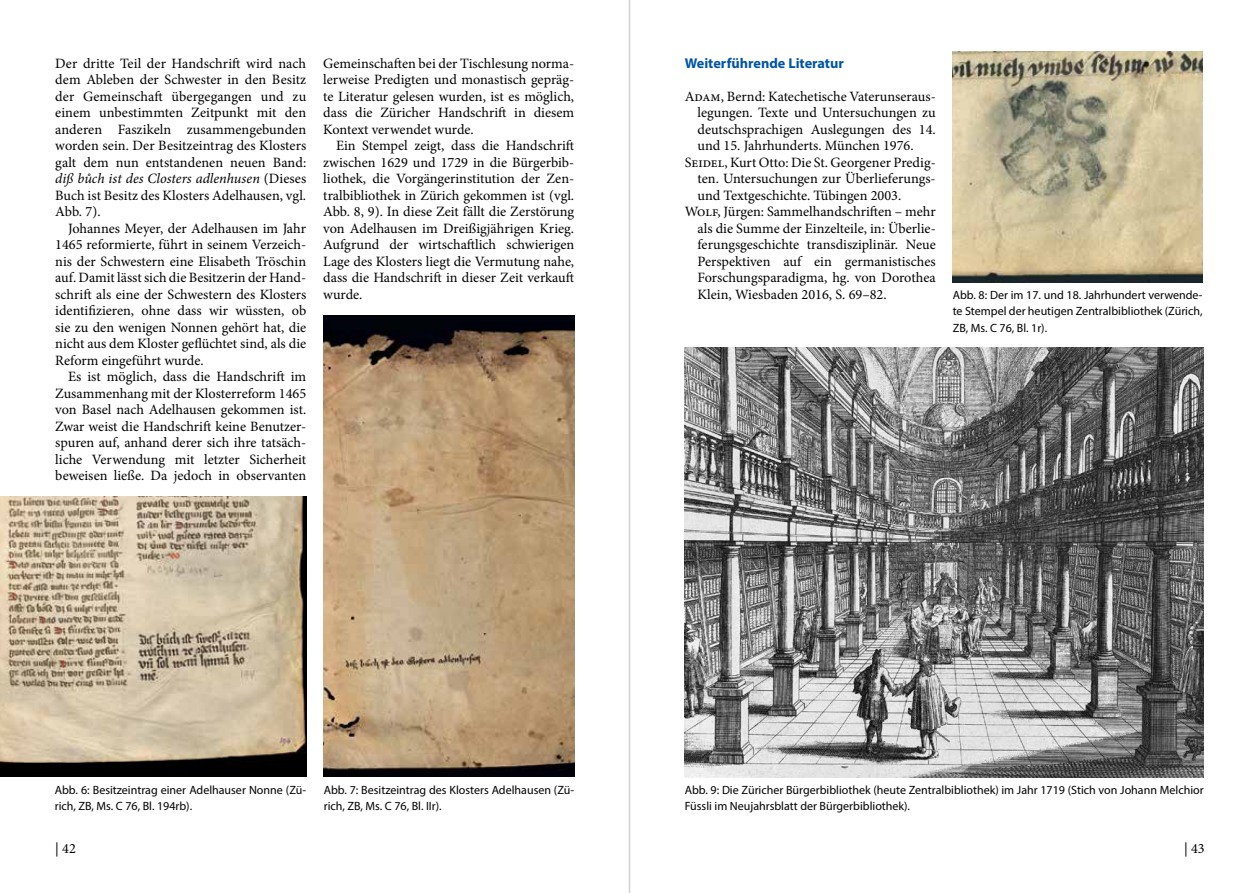
<style>
.page{position:relative;width:1259px;height:893px;background:#fff}
.page>*{position:absolute;margin:0;border:0;box-sizing:border-box;transform-origin:0 0}
.t1{font:14.25px "Minion Pro";color:#000}
.t2{font:italic 14.25px "Minion Pro";color:#000}
.t3{font:700 14.25px "Myriad Pro";color:#0054a6}
.t4{font:12px/16.5px "Myriad Pro";color:#000}
.s1{font-style:normal}
</style>
<div class="page">
<img style="left:0;top:497px;width:306px;height:280px">
<img style="left:324px;top:315px;width:250px;height:461px">
<img style="left:952px;top:51px;width:250px;height:232px">
<img style="left:685px;top:347px;width:518px;height:430px">
<hr style="left:629px;top:0;width:1px;height:893px;background:#d1d3d4">
<p class="t1" style="left:55px;top:53px;width:252px">Der dritte Teil der Handschrift wird nach</p>
<p class="t1" style="left:55px;top:70px;width:252px">dem Ableben der Schwester in den Besitz</p>
<p class="t1" style="left:55px;top:86px;width:252px">der Gemeinschaft übergegangen und zu</p>
<p class="t1" style="left:55px;top:103px;width:252px">einem unbestimmten Zeitpunkt mit den</p>
<p class="t1" style="left:55px;top:119px;width:252px">anderen Faszikeln zusammengebunden</p>
<p class="t1" style="left:55px;top:136px;width:252px">worden sein. Der Besitzeintrag des Klosters</p>
<p class="t1" style="left:55px;top:152px;width:252px">galt dem nun entstandenen neuen Band:</p>
<p class="t2" style="left:55px;top:169px;width:252px">diß bůch ist des Closters adlenhusen <span class="s1">(Dieses</span></p>
<p class="t1" style="left:55px;top:185px;width:252px">Buch ist Besitz des Klosters Adelhausen, vgl.</p>
<p class="t1" style="left:55px;top:202px;width:47px">Abb. 7).</p>
<p class="t1" style="left:68px;top:218px;width:240px">Johannes Meyer, der Adelhausen im Jahr</p>
<p class="t1" style="left:55px;top:235px;width:252px">1465 reformierte, führt in seinem Verzeich-</p>
<p class="t1" style="left:55px;top:251px;width:252px">nis der Schwestern eine Elisabeth Tröschin</p>
<p class="t1" style="left:55px;top:268px;width:252px">auf. Damit lässt sich die Besitzerin der Hand-</p>
<p class="t1" style="left:55px;top:284px;width:252px">schrift als eine der Schwestern des Klosters</p>
<p class="t1" style="left:55px;top:301px;width:252px">identifizieren, ohne dass wir wüssten, ob</p>
<p class="t1" style="left:55px;top:317px;width:252px">sie zu den wenigen Nonnen gehört hat, die</p>
<p class="t1" style="left:55px;top:334px;width:252px">nicht aus dem Kloster geflüchtet sind, als die</p>
<p class="t1" style="left:55px;top:350px;width:150px">Reform eingeführt wurde.</p>
<p class="t1" style="left:68px;top:367px;width:240px">Es ist möglich, dass die Handschrift im</p>
<p class="t1" style="left:55px;top:383px;width:252px">Zusammenhang mit der Klosterreform 1465</p>
<p class="t1" style="left:55px;top:400px;width:252px">von Basel nach Adelhausen gekommen ist.</p>
<p class="t1" style="left:55px;top:416px;width:252px">Zwar weist die Handschrift keine Benutzer-</p>
<p class="t1" style="left:55px;top:433px;width:252px">spuren auf, anhand derer sich ihre tatsäch-</p>
<p class="t1" style="left:55px;top:449px;width:252px">liche Verwendung mit letzter Sicherheit</p>
<p class="t1" style="left:55px;top:466px;width:252px">beweisen ließe. Da jedoch in observanten</p>
<p class="t1" style="left:323px;top:53px;width:252px">Gemeinschaften bei der Tischlesung norma-</p>
<p class="t1" style="left:323px;top:70px;width:252px">lerweise Predigten und monastisch gepräg-</p>
<p class="t1" style="left:323px;top:86px;width:252px">te Literatur gelesen wurden, ist es möglich,</p>
<p class="t1" style="left:323px;top:103px;width:252px">dass die Züricher Handschrift in diesem</p>
<p class="t1" style="left:323px;top:119px;width:152px">Kontext verwendet wurde.</p>
<p class="t1" style="left:336px;top:136px;width:240px">Ein Stempel zeigt, dass die Handschrift</p>
<p class="t1" style="left:323px;top:152px;width:252px">zwischen 1629 und 1729 in die Bürgerbib-</p>
<p class="t1" style="left:323px;top:169px;width:252px">liothek, die Vorgängerinstitution der Zen-</p>
<p class="t1" style="left:323px;top:185px;width:252px">tralbibliothek in Zürich gekommen ist (vgl.</p>
<p class="t1" style="left:323px;top:202px;width:252px">Abb. 8, 9). In diese Zeit fällt die Zerstörung</p>
<p class="t1" style="left:323px;top:218px;width:252px">von Adelhausen im Dreißigjährigen Krieg.</p>
<p class="t1" style="left:323px;top:235px;width:252px">Aufgrund der wirtschaftlich schwierigen</p>
<p class="t1" style="left:323px;top:251px;width:252px">Lage des Klosters liegt die Vermutung nahe,</p>
<p class="t1" style="left:323px;top:268px;width:252px">dass die Handschrift in dieser Zeit verkauft</p>
<p class="t1" style="left:323px;top:284px;width:41px">wurde.</p>
<p class="t3" style="left:685px;top:53px;width:161px">Weiterführende Literatur</p>
<p class="t1" style="left:685px;top:86px;width:252px">Adam, Bernd: Katechetische Vaterunseraus-</p>
<p class="t1" style="left:697px;top:103px;width:240px">legungen. Texte und Untersuchungen zu</p>
<p class="t1" style="left:697px;top:119px;width:240px">deutschsprachigen Auslegungen des 14.</p>
<p class="t1" style="left:697px;top:136px;width:218px">und 15. Jahrhunderts. München 1976.</p>
<p class="t1" style="left:685px;top:152px;width:252px">Seidel, Kurt Otto: Die St. Georgener Predig-</p>
<p class="t1" style="left:697px;top:169px;width:240px">ten. Untersuchungen zur Überlieferungs-</p>
<p class="t1" style="left:697px;top:185px;width:205px">und Textgeschichte. Tübingen 2003.</p>
<p class="t1" style="left:685px;top:202px;width:252px">Wolf, Jürgen: Sammelhandschriften – mehr</p>
<p class="t1" style="left:697px;top:218px;width:240px">als die Summe der Einzelteile, in: Überlie-</p>
<p class="t1" style="left:697px;top:235px;width:240px">ferungsgeschichte transdisziplinär. Neue</p>
<p class="t1" style="left:697px;top:251px;width:240px">Perspektiven auf ein germanistisches</p>
<p class="t1" style="left:697px;top:268px;width:240px">Forschungsparadigma, hg. von Dorothea</p>
<p class="t1" style="left:697px;top:284px;width:191px">Klein, Wiesbaden 2016, S. 69–82.</p>
<p class="t4" style="left:952px;top:286px;width:251px;text-align:justify">Abb. 8: Der im 17. und 18. Jahrhundert verwende&shy;te Stempel der heutigen Zentralbibliothek (Zürich, ZB, Ms. C 76, Bl. 1r).</p>
<p class="t4" style="left:55px;top:781px;width:253px">Abb. 6: Besitzeintrag einer Adelhauser Nonne (Zü&shy;rich, ZB, Ms. C 76, Bl. 194rb).</p>
<p class="t4" style="left:324px;top:781px;width:252px">Abb. 7: Besitzeintrag des Klosters Adelhausen (Zü&shy;rich, ZB, Ms. C 76, Bl. IIr).</p>
<p class="t4" style="left:685px;top:781px;width:520px">Abb. 9: Die Züricher Bürgerbibliothek (heute Zentralbibliothek) im Jahr 1719 (Stich von Johann Melchior<br>Füssli im Neujahrsblatt der Bürgerbibliothek).</p>
<p class="t1" style="left:55px;top:839px;width:22px">| 42</p>
<p class="t1" style="left:1184px;top:839px;width:22px">| 43</p>
</div>
